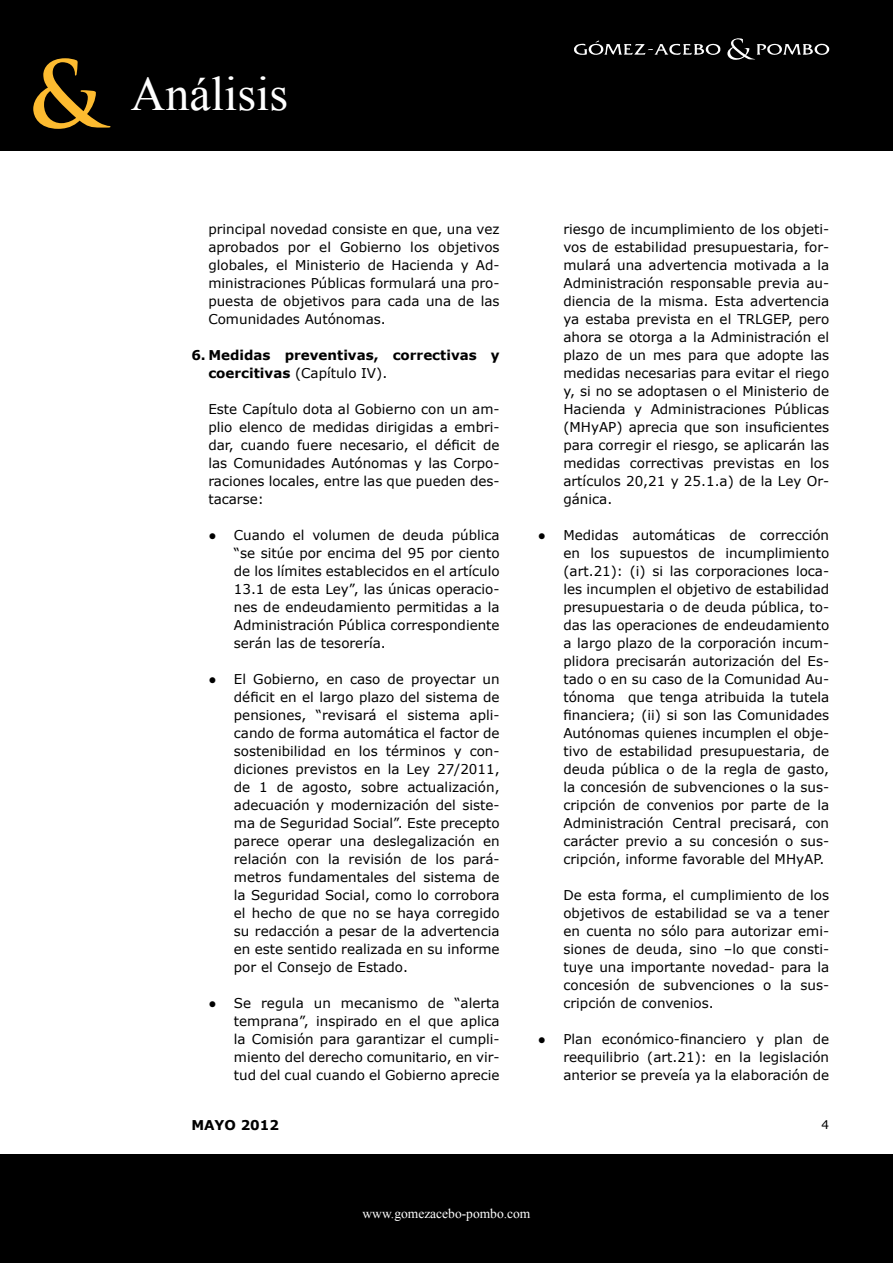
<style>
.page{position:relative;width:893px;height:1263px;background:#fff}
.page>*{position:absolute;margin:0;border:0;box-sizing:border-box;transform-origin:0 0}
.t1{font:700 90px "Trajan Pro";color:#fdbb30}
.t2{font:48px "Times New Roman";color:#fff}
.t3{font:13.5px/18px "Verdana";color:#000;text-align:justify}
.t4{font:700 13.5px/18px "Verdana";color:#000}
.t5{font:13.5px "Times New Roman";color:#fff}
.t6{font:12px "Verdana";color:#000}
.s1{font-weight:400}
</style>
<div class="page">
<div style="left:0;top:0;width:893px;height:151px;background:#000"></div>
<div style="left:0;top:1154px;width:893px;height:109px;background:#000"></div>
<svg style="left:727px;top:38px;width:102px;height:22px"></svg>
<svg style="left:574px;top:41px;width:147px;height:14px"></svg>
<h1 class="t1" style="left:28px;top:39px;width:76px">&amp;</h1>
<h2 class="t2" style="left:131px;top:62px;width:159px">Análisis</h2>
<p class="t3" style="left:208px;top:220px;width:293px">principal novedad consiste en que, una vez aprobados por el Gobierno los objetivos globales, el Ministerio de Hacienda y Ad&shy;ministraciones Públicas formulará una pro&shy;puesta de objetivos para cada una de las Comunidades Autónomas.</p>
<p class="t4" style="left:208px;top:346px;width:293px;text-indent:-17px">6. Medidas preventivas, correctivas y coercitivas <span class="s1">(Capítulo IV).</span></p>
<p class="t3" style="left:208px;top:400px;width:293px">Este Capítulo dota al Gobierno con un am&shy;plio elenco de medidas dirigidas a embri&shy;dar, cuando fuere necesario, el déficit de las Comunidades Autónomas y las Corpo&shy;raciones locales, entre las que pueden des&shy;tacarse:</p>
<p class="t3" style="left:234px;top:526px;width:267px;text-indent:-26px">● Cuando el volumen de deuda pública “se sitúe por encima del 95 por ciento de los límites establecidos en el artículo 13.1 de esta Ley”, las únicas operacio&shy;nes de endeudamiento permitidas a la Administración Pública correspondiente serán las de tesorería.</p>
<p class="t3" style="left:234px;top:670px;width:267px;text-indent:-26px">● El Gobierno, en caso de proyectar un déficit en el largo plazo del sistema de pensiones, “revisará el sistema apli&shy;cando de forma automática el factor de sostenibilidad en los términos y con&shy;diciones previstos en la Ley 27/2011, de 1 de agosto, sobre actualización, adecuación y modernización del siste&shy;ma de Seguridad Social”. Este precepto parece operar una deslegalización en relación con la revisión de los pará&shy;metros fundamentales del sistema de la Seguridad Social, como lo corrobora el hecho de que no se haya corregido su redacción a pesar de la advertencia en este sentido realizada en su informe por el Consejo de Estado.</p>
<p class="t3" style="left:234px;top:994px;width:267px;text-indent:-26px">● Se regula un mecanismo de “alerta temprana”, inspirado en el que aplica la Comisión para garantizar el cumpli&shy;miento del derecho comunitario, en vir&shy;tud del cual cuando el Gobierno aprecie</p>
<p class="t4" style="left:191px;top:1116px;width:89px">MAYO 2012</p>
<p class="t3" style="left:563px;top:220px;width:267px">riesgo de incumplimiento de los objeti&shy;vos de estabilidad presupuestaria, for&shy;mulará una advertencia motivada a la Administración responsable previa au&shy;diencia de la misma. Esta advertencia ya estaba prevista en el TRLGEP, pero ahora se otorga a la Administración el plazo de un mes para que adopte las medidas necesarias para evitar el riego y, si no se adoptasen o el Ministerio de Hacienda y Administraciones Públicas (MHyAP) aprecia que son insuficientes para corregir el riesgo, se aplicarán las medidas correctivas previstas en los artículos 20,21 y 25.1.a) de la Ley Or&shy;gánica.</p>
<p class="t3" style="left:563px;top:526px;width:267px;text-indent:-26px">● Medidas automáticas de corrección en los supuestos de incumplimiento (art.21): (i) si las corporaciones loca&shy;les incumplen el objetivo de estabilidad presupuestaria o de deuda pública, to&shy;das las operaciones de endeudamiento a largo plazo de la corporación incum&shy;plidora precisarán autorización del Es&shy;tado o en su caso de la Comunidad Au&shy;tónoma que tenga atribuida la tutela financiera; (ii) si son las Comunidades Autónomas quienes incumplen el obje&shy;tivo de estabilidad presupuestaria, de deuda pública o de la regla de gasto, la concesión de subvenciones o la sus&shy;cripción de convenios por parte de la Administración Central precisará, con carácter previo a su concesión o sus&shy;cripción, informe favorable del MHyAP.</p>
<p class="t3" style="left:563px;top:886px;width:267px">De esta forma, el cumplimiento de los objetivos de estabilidad se va a tener en cuenta no sólo para autorizar emi&shy;siones de deuda, sino –lo que consti&shy;tuye una importante novedad- para la concesión de subvenciones o la sus&shy;cripción de convenios.</p>
<p class="t3" style="left:563px;top:1030px;width:267px;text-indent:-26px">● Plan económico-financiero y plan de reequilibrio (art.21): en la legislación anterior se preveía ya la elaboración de</p>
<p class="t6" style="left:822px;top:1117px;width:9px">4</p>
<p class="t5" style="left:363px;top:1204px;width:169px">www.gomezacebo-pombo.com</p>
</div>
